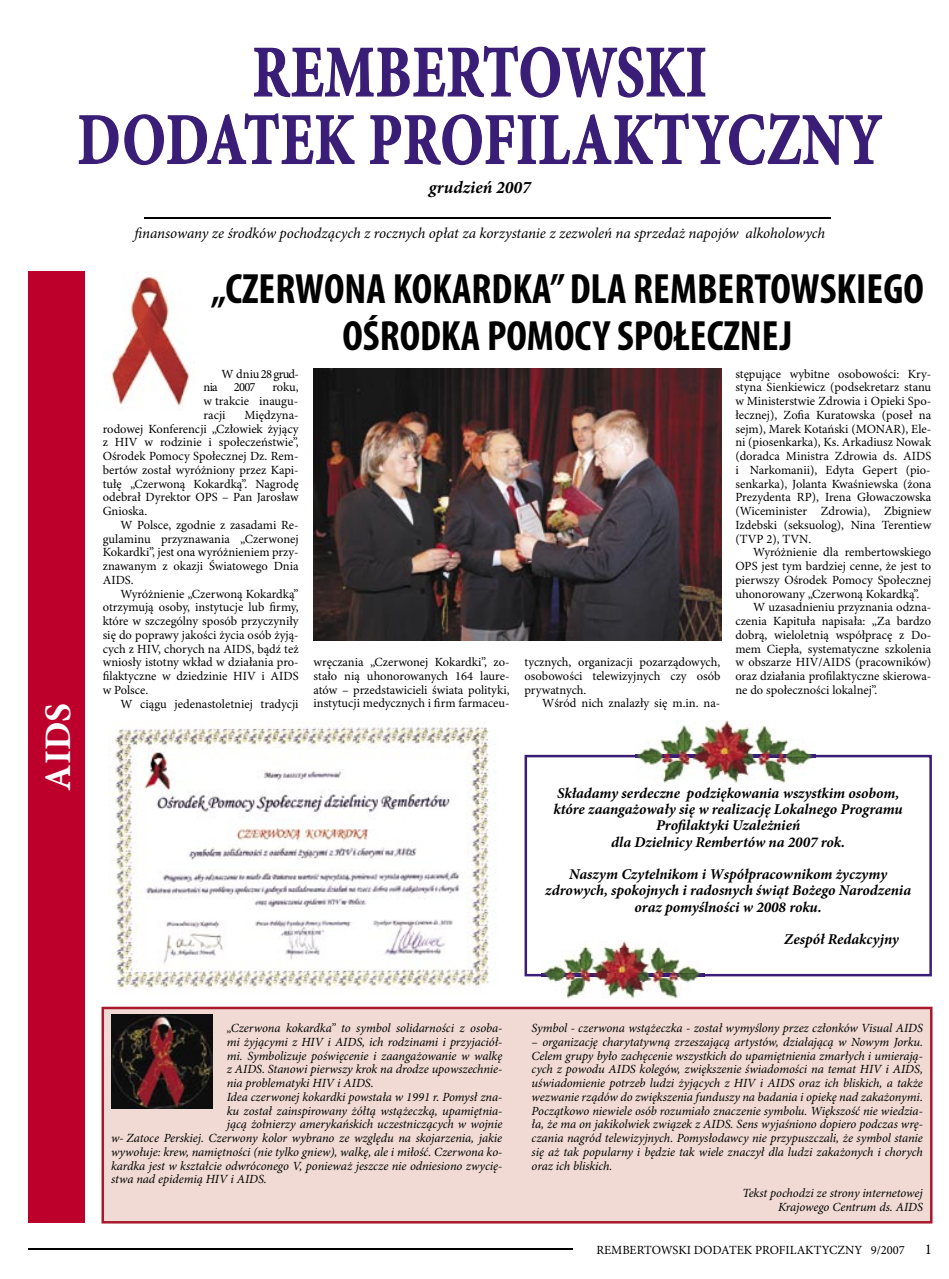
<style>
.page{position:relative;width:949px;height:1279px;background:#fff}
.page>*{position:absolute;margin:0;border:0;box-sizing:border-box;transform-origin:0 0}
.t1{font:700 73.12px/67.5px "Minion Pro";letter-spacing:.02em;color:#391d76;text-align:center;scale:.77 1}
.t2{font:700 condensed 42.5px/47.5px "Myriad Pro";color:#000;text-align:center}
.t3{font:700 37.5px "Minion Pro";color:#fff}
.t4{font:italic 700 17.5px "Minion Pro";color:#000}
.t5{font:italic 700 15px/16.2px "Minion Pro";color:#000;text-align:center}
.t6{font:italic 15px "Minion Pro";letter-spacing:-.005em;color:#000}
.t7{font:15px "Minion Pro";color:#000}
.t8{font:12.5px/13.8px "Minion Pro";color:#000;text-align:justify}
.t9{font:italic 12.5px/13.8px "Minion Pro";letter-spacing:-.005em;color:#000;text-align:justify}
.t10{font:12.5px "Minion Pro";letter-spacing:-.05em;color:#000}
</style>
<div class="page">
<hr style="left:28px;top:1248px;width:545px;height:2px;background:#000">
<svg style="left:78px;top:45px;width:805px;height:596px"></svg>
<hr style="left:145px;top:217px;width:686px;height:2px;background:#000">
<div style="left:28px;top:271px;width:57px;height:951px;background:#bd002b"></div>
<img style="left:105px;top:271px;width:91px;height:140px">
<div style="left:102px;top:1007px;width:830px;height:216px;background:#f0dad3"></div>
<img style="left:110px;top:721px;width:379px;height:268px">
<img style="left:314px;top:369px;width:408px;height:272px">
<svg style="left:524px;top:755px;width:408px;height:221px"></svg>
<img style="left:111px;top:1014px;width:102px;height:94px">
<img style="left:636px;top:720px;width:179px;height:64px">
<img style="left:636px;top:755px;width:179px;height:2px">
<img style="left:542px;top:940px;width:162px;height:59px">
<img style="left:557px;top:940px;width:147px;height:8px">
<img style="left:542px;top:974px;width:162px;height:2px">
<h1 class="t1" style="left:78px;top:42px;width:1046px">REMBERTOWSKI<br>DODATEK PROFILAKTYCZNY</h1>
<h3 class="t4" style="left:429px;top:177px;width:104px">grudzień 2007</h3>
<p class="t6" style="left:134px;top:224px;width:692px">finansowany ze środków pochodzących z rocznych opłat za korzystanie z zezwoleń na sprzedaż napojów alkoholowych</p>
<h3 class="t3" style="left:36px;top:791px;width:90px;rotate:-90deg">AIDS</h3>
<h2 class="t2" style="left:211px;top:265px;width:714px">„CZERWONA KOKARDKA”DLA REMBERTOWSKIEGO<br>OŚRODKA POMOCY SPOŁECZNEJ</h2>
<p class="t10" style="left:221px;top:366px;width:79px">W dniu 28 grud-</p>
<p class="t8" style="left:204px;top:381px;width:97px;text-indent:69px">roku, w trakcie inaugu&shy;racji</p>
<p class="t8" style="left:204px;top:381px;width:16px">nia</p>
<p class="t8" style="left:234px;top:381px;width:23px">2007</p>
<p class="t8" style="left:103px;top:408px;width:197px;text-indent:142px">Międzyna&shy;rodowej Konferencji „Człowiek żyjący z HIV w rodzinie i społeczeństwie”, Ośrodek Pomocy Społecznej Dz. Rem&shy;bertów został wyróżniony przez Kapi&shy;tułę „Czerwoną Kokardką”. Nagrodę odebrał Dyrektor OPS – Pan Jarosław Gnioska.</p>
<p class="t8" style="left:103px;top:518px;width:197px;text-indent:18px">W Polsce, zgodnie z zasadami Re&shy;gulaminu przyznawania „Czerwonej Kokardki”, jest ona wyróżnieniem przy&shy;znawanym z okazji Światowego Dnia AIDS.</p>
<p class="t8" style="left:103px;top:587px;width:197px;text-indent:18px">Wyróżnienie „Czerwoną Kokardką” otrzymują osoby, instytucje lub firmy, które w szczególny sposób przyczyniły się do poprawy jakości życia osób żyją&shy;cych z HIV, chorych na AIDS, bądź też wniosły istotny wkład w działania pro&shy;filaktyczne w dziedzinie HIV i AIDS w Polsce.</p>
<p class="t8" style="left:120px;top:697px;width:180px">W ciągu jedenastoletniej tradycji</p>
<p class="t8" style="left:314px;top:656px;width:197px">wręczania „Czerwonej Kokardki”, zo&shy;stało nią uhonorowanych 164 laure&shy;atów – przedstawicieli świata polityki, instytucji medycznych i firm farmaceu-</p>
<p class="t8" style="left:524px;top:656px;width:197px">tycznych, organizacji pozarządowych, osobowości telewizyjnych czy osób prywatnych.</p>
<p class="t8" style="left:542px;top:697px;width:180px">Wśród nich znalazły się m.in. na-</p>
<p class="t8" style="left:735px;top:367px;width:197px">stępujące wybitne osobowości: Kry&shy;styna Sienkiewicz (podsekretarz stanu w Ministerstwie Zdrowia i Opieki Spo&shy;łecznej), Zofia Kuratowska (poseł na sejm), Marek Kotański (MONAR), Ele&shy;ni (piosenkarka), Ks. Arkadiusz Nowak (doradca Ministra Zdrowia ds. AIDS i Narkomanii), Edyta Gepert (pio&shy;senkarka), Jolanta Kwaśniewska (żona Prezydenta RP), Irena Głowaczowska (Wiceminister Zdrowia), Zbigniew Izdebski (seksuolog), Nina Terentiew (TVP 2), TVN.</p>
<p class="t8" style="left:753px;top:546px;width:180px">Wyróżnienie dla rembertowskiego</p>
<p class="t8" style="left:735px;top:560px;width:197px">OPS jest tym bardziej cenne, że jest to</p>
<p class="t8" style="left:735px;top:573px;width:197px">pierwszy Ośrodek Pomocy Społecznej</p>
<p class="t8" style="left:735px;top:587px;width:186px">uhonorowany „Czerwoną Kokardką”.</p>
<p class="t8" style="left:753px;top:601px;width:180px">W uzasadnieniu przyznania odzna-</p>
<p class="t8" style="left:735px;top:615px;width:197px">czenia Kapituła napisała: „Za bardzo</p>
<p class="t8" style="left:735px;top:628px;width:197px">dobrą, wieloletnią współpracę z Do-</p>
<p class="t8" style="left:735px;top:642px;width:197px">mem Ciepła, systematyczne szkolenia</p>
<p class="t8" style="left:735px;top:656px;width:197px">w obszarze HIV/AIDS (pracowników)</p>
<p class="t8" style="left:735px;top:670px;width:197px">oraz działania profilaktyczne skierowa-</p>
<p class="t8" style="left:735px;top:683px;width:143px">ne do społeczności lokalnej”.</p>
<p class="t5" style="left:554px;top:785px;width:351px">Składamy serdeczne podziękowania wszystkim osobom, które zaangażowały się w realizację Lokalnego Programu Profilaktyki Uzależnień<br>dla Dzielnicy Rembertów na 2007 rok.</p>
<p class="t5" style="left:545px;top:867px;width:367px">Naszym Czytelnikom i Współpracownikom życzymy zdrowych, spokojnych i radosnych świąt Bożego Narodzenia oraz pomyślności w 2008 roku.</p>
<p class="t5" style="left:784px;top:932px;width:116px">Zespół Redakcyjny</p>
<p class="t9" style="left:227px;top:1022px;width:277px">„Czerwona kokardka” to symbol solidarności z osoba-</p>
<p class="t9" style="left:227px;top:1035px;width:277px">mi żyjącymi z HIV i AIDS, ich rodzinami i przyjaciół-</p>
<p class="t9" style="left:227px;top:1049px;width:277px">mi. Symbolizuje poświęcenie i zaangażowanie w walkę</p>
<p class="t9" style="left:227px;top:1063px;width:277px">z AIDS. Stanowi pierwszy krok na drodze upowszechnie-</p>
<p class="t9" style="left:227px;top:1077px;width:148px">nia problematyki HIV i AIDS.</p>
<p class="t9" style="left:227px;top:1090px;width:277px">Idea czerwonej kokardki powstała w 1991 r. Pomysł zna-</p>
<p class="t9" style="left:227px;top:1104px;width:277px">ku został zainspirowany żółtą wstążeczką, upamiętnia-</p>
<p class="t9" style="left:227px;top:1118px;width:277px">jącą żołnierzy amerykańskich uczestniczących w wojnie</p>
<p class="t9" style="left:111px;top:1132px;width:393px">w- Zatoce Perskiej. Czerwony kolor wybrano ze względu na skojarzenia, jakie</p>
<p class="t9" style="left:111px;top:1145px;width:393px">wywołuje: krew, namiętności (nie tylko gniew), walkę, ale i miłość. Czerwona ko-</p>
<p class="t9" style="left:111px;top:1159px;width:393px">kardka jest w kształcie odwróconego V, ponieważ jeszcze nie odniesiono zwycię-</p>
<p class="t9" style="left:111px;top:1173px;width:157px">stwa nad epidemią HIV i AIDS.</p>
<p class="t9" style="left:532px;top:1022px;width:393px">Symbol - czerwona wstążeczka - został wymyślony przez członków Visual AIDS</p>
<p class="t9" style="left:532px;top:1035px;width:393px">– organizację charytatywną zrzeszającą artystów, działającą w Nowym Jorku.<br>Celem grupy było zachęcenie wszystkich do upamiętnienia zmarłych i umierają&shy;cych z powodu AIDS kolegów, zwiększenie świadomości na temat HIV i AIDS, uświadomienie potrzeb ludzi żyjących z HIV i AIDS oraz ich bliskich, a także wezwanie rządów do zwiększenia funduszy na badania i opiekę nad zakażonymi.<br>Początkowo niewiele osób rozumiało znaczenie symbolu. Większość nie wiedzia&shy;ła, że ma on jakikolwiek związek z AIDS. Sens wyjaśniono dopiero podczas wrę&shy;czania nagród telewizyjnych. Pomysłodawcy nie przypuszczali, że symbol stanie się aż tak popularny i będzie tak wiele znaczył dla ludzi zakażonych i chorych oraz ich bliskich.</p>
<p class="t9" style="left:742px;top:1187px;width:182px;text-align:right">Tekst pochodzi ze strony internetowej<br>Krajowego Centrum ds. AIDS</p>
<p class="t8" style="left:596px;top:1243px;width:310px">REMBERTOWSKI DODATEK PROFILAKTYCZNY 9/2007</p>
<p class="t7" style="left:925px;top:1240px;width:9px">1</p>
</div>
